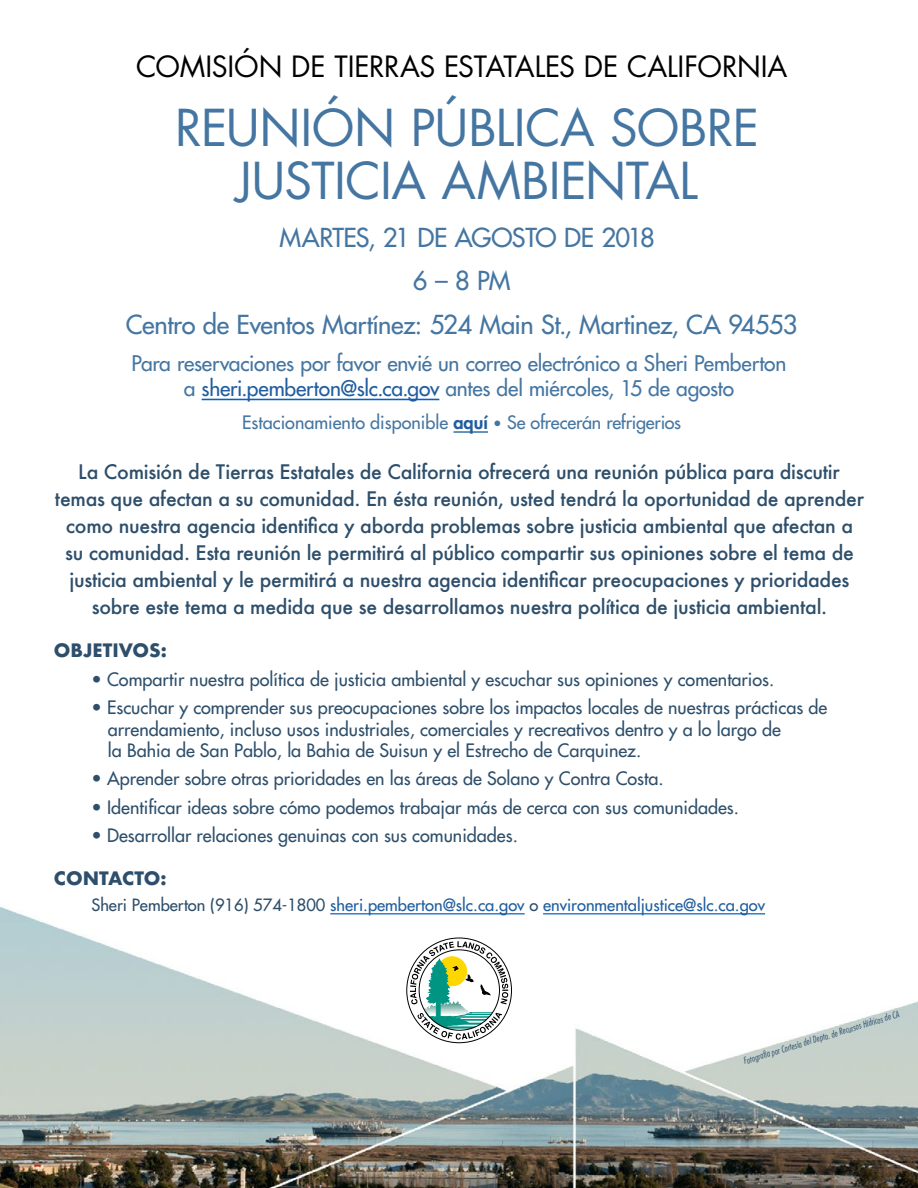
<style>
.page{position:relative;width:918px;height:1188px;background:#fff}
.page>*{position:absolute;margin:0;border:0;box-sizing:border-box;transform-origin:0 0}
.t1{font:49.5px/52.5px "Futura";letter-spacing:-.01em;color:#4576a2;text-align:center}
.t2{font:28.5px "Futura";letter-spacing:-.01em;color:#000}
.t3{font:25.5px/43.5px "Futura";letter-spacing:-.02em;color:#4576a2;text-align:center}
.t4{font:21px/25.2px "Futura";letter-spacing:-.01em;color:#4576a2;text-align:center}
.t5{font:500 19.5px/27px "Futura";letter-spacing:-.015em;color:#2e4f6b;text-align:center}
.t6{font:18px/21.6px "Futura";color:#2e4f6b}
.t7{font:18px "Futura";color:#4576a2}
.t8{font:700 18px "Futura";color:#2e4f6b}
.t9{font:16.5px "Futura";color:#215e9e}
.t10{font:italic 300 condensed 9px "Futura";color:#2e4f6b}
.s1{color:#215e9e}
.s2{font-weight:800;color:#215e9e}
.s3{font-size:15px}
.s4{color:#2e4f6b}
</style>
<div class="page">
<img style="left:0;top:906px;width:918px;height:282px">
<svg style="left:410px;top:941px;width:98px;height:99px"></svg>
<hr style="left:202px;top:399px;width:237px;height:1px;background:#0562c1">
<hr style="left:453px;top:431px;width:35px;height:2px;background:#215e9e">
<hr style="left:330px;top:913px;width:195px;height:1px;background:#0562c1">
<hr style="left:543px;top:913px;width:222px;height:1px;background:#0562c1">
<h2 class="t2" style="left:136px;top:47px;width:653px">COMISIÓN DE TIERRAS ESTATALES DE CALIFORNIA</h2>
<h1 class="t1" style="left:175px;top:101px;width:585px">REUNIÓN PÚBLICA SOBRE<br>JUSTICIA AMBIENTAL</h1>
<h3 class="t3" style="left:126px;top:215px;width:673px">MARTES, 21 DE AGOSTO DE 2018<br>6 – 8 PM<br>Centro de Eventos Martínez: 524 Main St., Martinez, CA 94553</h3>
<p class="t4" style="left:132px;top:351px;width:656px">Para reservaciones por favor envié un correo electrónico a Sheri Pemberton a <span class="s1">sheri.pemberton@slc.ca.gov</span> antes del miércoles, 15 de agosto</p>
<p class="t7" style="left:242px;top:411px;width:440px">Estacionamiento disponible <span class="s2">aquí</span> <span class="s3">•</span> Se ofrecerán refrigerios</p>
<p class="t5" style="left:55px;top:458px;width:811px">La Comisión de Tierras Estatales de California ofrecerá una reunión pública para discutir temas que afectan a su comunidad. En ésta reunión, usted tendrá la oportunidad de aprender como nuestra agencia identifica y aborda problemas sobre justicia ambiental que afectan a su comunidad. Esta reunión le permitirá al público compartir sus opiniones sobre el tema de justicia ambiental y le permitirá a nuestra agencia identificar preocupaciones y prioridades sobre este tema a medida que se desarrollamos nuestra política de justicia ambiental.</p>
<p class="t8" style="left:54px;top:637px;width:114px">OBJETIVOS:</p>
<p class="t6" style="left:91px;top:668px;width:684px">• Compartir nuestra política de justicia ambiental y escuchar sus opiniones y comentarios.</p>
<p class="t6" style="left:108px;top:696px;width:721px;text-indent:-16px">• Escuchar y comprender sus preocupaciones sobre los impactos locales de nuestras prácticas de arrendamiento, incluso usos industriales, comerciales y recreativos dentro y a lo largo de<br>la Bahia de San Pablo, la Bahia de Suisun y el Estrecho de Carquinez.</p>
<p class="t6" style="left:91px;top:768px;width:574px">• Aprender sobre otras prioridades en las áreas de Solano y Contra Costa.</p>
<p class="t6" style="left:91px;top:796px;width:649px">• Identificar ideas sobre cómo podemos trabajar más de cerca con sus comunidades.</p>
<p class="t6" style="left:91px;top:825px;width:428px">• Desarrollar relaciones genuinas con sus comunidades.</p>
<p class="t8" style="left:54px;top:865px;width:114px">CONTACTO:</p>
<p class="t9" style="left:92px;top:895px;width:675px"><span class="s4">Sheri Pemberton (916) 574-1800</span> sheri.pemberton@slc.ca.gov <span class="s4">o</span> environmentaljustice@slc.ca.gov</p>
<p class="t10" style="left:742px;top:1056px;width:164px;rotate:-17deg">Fotografía por Cortesía del Depto. de Recursos Hídricos de CA</p>
</div>
